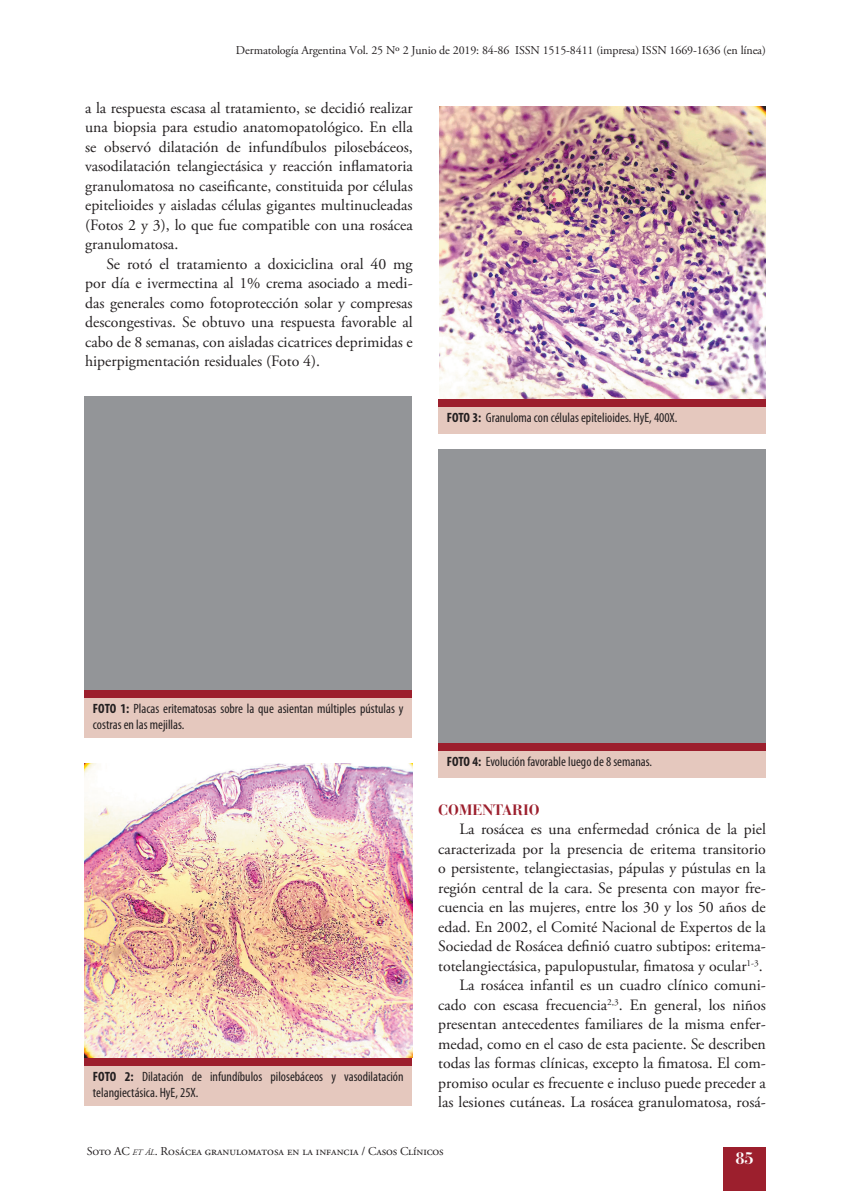
<style>
.page{position:relative;width:851px;height:1191px;background:#fff}
.page>*{position:absolute;margin:0;border:0;box-sizing:border-box;transform-origin:0 0}
.t1{font:700 16.5px "Bauer Bodoni Std";color:#fff}
.t2{font:15.75px/19.5px "Adobe Garamond Pro";color:#231f20;text-align:justify}
.t3{font:700 15px "Bauer Bodoni Std";color:#9c1f2d}
.t4{font:condensed 13.5px/16.2px "Myriad Pro";color:#231f20}
.t5{font:12px "Adobe Garamond Pro";letter-spacing:-.01em;color:#231f20}
.s1{font-weight:700}
.s2{font-style:italic;font-size:8.4px}
</style>
<div class="page">
<div style="left:723px;top:1146px;width:42px;height:45px;background:#9c1f2d"></div>
<div style="left:84px;top:1057px;width:328px;height:9px;background:#9c1f2d"></div>
<div style="left:84px;top:1066px;width:328px;height:39px;background:#e5c8be"></div>
<img style="left:84px;top:763px;width:328px;height:294px">
<div style="left:438px;top:399px;width:327px;height:8px;background:#9c1f2d"></div>
<div style="left:438px;top:407px;width:327px;height:27px;background:#e5c8be"></div>
<img style="left:439px;top:106px;width:326px;height:293px">
<div style="left:84px;top:690px;width:328px;height:9px;background:#9c1f2d"></div>
<div style="left:84px;top:699px;width:328px;height:39px;background:#e5c8be"></div>
<div style="left:84px;top:396px;width:328px;height:294px;background:#939598"></div>
<div style="left:438px;top:743px;width:327px;height:8px;background:#9c1f2d"></div>
<div style="left:438px;top:751px;width:327px;height:27px;background:#e5c8be"></div>
<div style="left:438px;top:449px;width:327px;height:294px;background:#939598"></div>
<p class="t5" style="left:236px;top:43px;width:531px">Dermatología Argentina Vol. 25 Nº 2 Junio de 2019: 84-86 ISSN 1515-8411 (impresa) ISSN 1669-1636 (en línea)</p>
<p class="t2" style="left:85px;top:98px;width:329px">a la respuesta escasa al tratamiento, se decidió realizar una biopsia para estudio anatomopatológico. En ella se observó dilatación de infundíbulos pilosebáceos, vasodilatación telangiectásica y reacción inflamatoria granulomatosa no caseificante, constituida por células epitelioides y aisladas células gigantes multinucleadas (Fotos 2 y 3), lo que fue compatible con una rosácea granulomatosa.</p>
<p class="t2" style="left:85px;top:254px;width:329px;text-indent:21px">Se rotó el tratamiento a doxiciclina oral 40 mg por día e ivermectina al 1% crema asociado a medi&shy;das generales como fotoprotección solar y compresas descongestivas. Se obtuvo una respuesta favorable al cabo de 8 semanas, con aisladas cicatrices deprimidas e hiperpigmentación residuales (Foto 4).</p>
<p class="t4" style="left:446px;top:409px;width:232px"><span class="s1">FOTO 3:</span> Granuloma con células epitelioides. HyE, 400X.</p>
<p class="t4" style="left:93px;top:700px;width:312px"><span class="s1">FOTO 1:</span> Placas eritematosas sobre la que asientan múltiples pústulas y costras en las mejillas.</p>
<p class="t4" style="left:93px;top:1068px;width:312px"><span class="s1">FOTO 2:</span> Dilatación de infundíbulos pilosebáceos y vasodilatación telangiectásica. HyE, 25X.</p>
<p class="t4" style="left:446px;top:753px;width:207px"><span class="s1">FOTO 4:</span> Evolución favorable luego de 8 semanas.</p>
<p class="t3" style="left:438px;top:800px;width:103px">COMENTARIO</p>
<p class="t2" style="left:438px;top:820px;width:329px;text-align:right">La rosácea es una enfermedad crónica de la piel caracterizada por la presencia de eritema transitorio o persistente, telangiectasias, pápulas y pústulas en la región central de la cara. Se presenta con mayor fre&shy;cuencia en las mujeres, entre los 30 y los 50 años de edad. En 2002, el Comité Nacional de Expertos de la Sociedad de Rosácea definió cuatro subtipos: eritema&shy;totelangiectásica, papulopustular, fimatosa y ocular<sup>1-3</sup>.<br>La rosácea infantil es un cuadro clínico comuni&shy;cado con escasa frecuencia<sup>2,3</sup>. En general, los niños presentan antecedentes familiares de la misma enfer&shy;medad, como en el caso de esta paciente. Se describen todas las formas clínicas, excepto la fimatosa. El com&shy;promiso ocular es frecuente e incluso puede preceder a las lesiones cutáneas. La rosácea granulomatosa, rosá-</p>
<p class="t5" style="left:87px;top:1144px;width:358px">Soto AC <span class="s2">et ál</span>. Rosácea granulomatosa en la infancia / Casos Clínicos</p>
<p class="t1" style="left:735px;top:1148px;width:20px">85</p>
</div>
